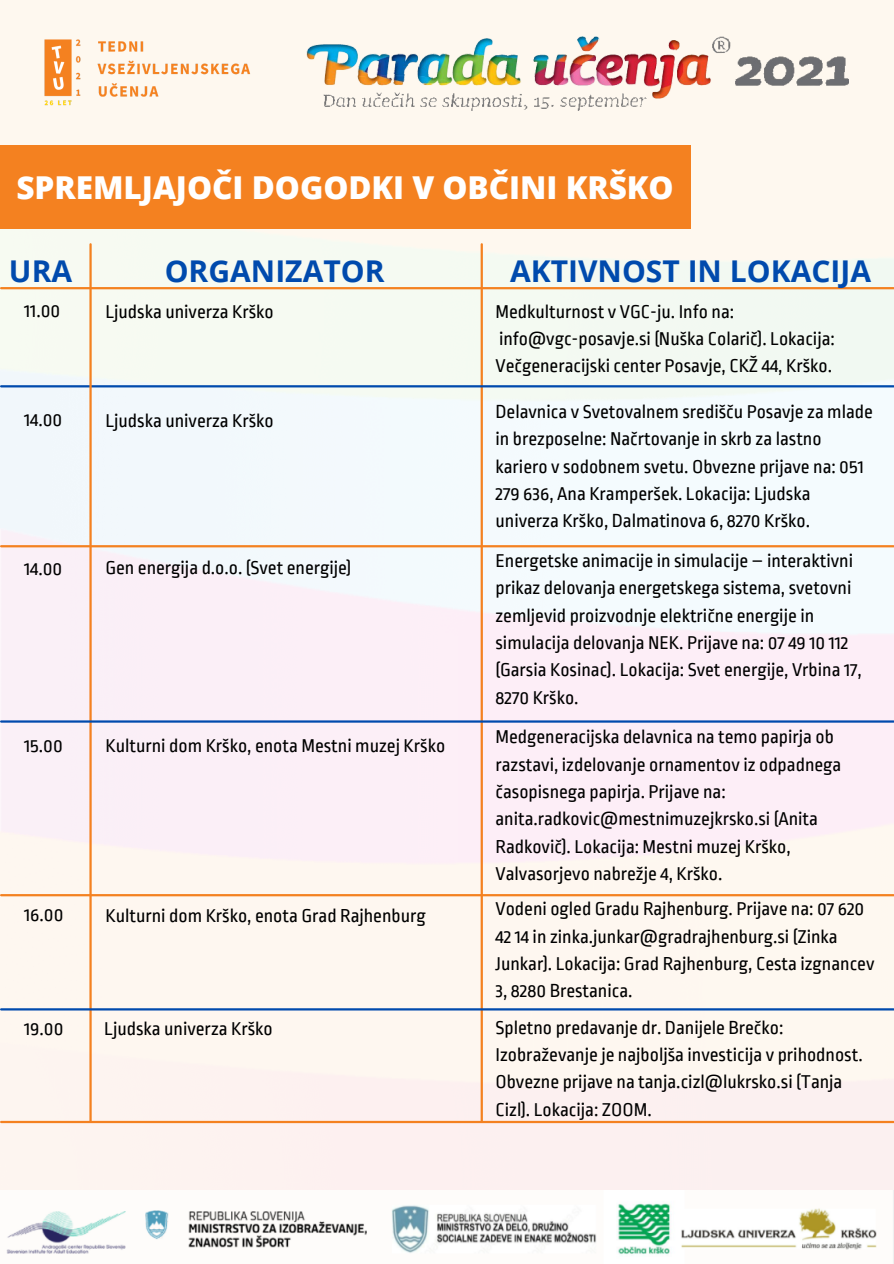
<style>
.page{position:relative;width:894px;height:1264px;background:#fff}
.page>*{position:absolute;margin:0;border:0;box-sizing:border-box;transform-origin:0 0}
.t1{font:800 31.5px "Open Sans";color:#fff}
.t2{font:700 30px "Open Sans";color:#004aad}
.t3{font:19.5px/27.3px "Ropa Sans";color:#000}
</style>
<div class="page">
<img style="left:0;top:0;width:893px;height:1190px">
<img style="left:307px;top:36px;width:541px;height:74px">
<img style="left:40px;top:34px;width:218px;height:76px">
<div style="left:0;top:145px;width:690px;height:84px;background:#f48120"></div>
<hr style="left:480px;top:244px;width:2px;height:877px;background:#f48120">
<hr style="left:1px;top:545px;width:892px;height:2px;background:#f48120">
<hr style="left:1px;top:385px;width:892px;height:2px;background:#004aad">
<hr style="left:1px;top:287px;width:892px;height:2px;background:#f48120">
<hr style="left:89px;top:244px;width:3px;height:877px;background:#f48120">
<hr style="left:1px;top:720px;width:892px;height:2px;background:#004aad">
<hr style="left:1px;top:894px;width:892px;height:2px;background:#f48120">
<hr style="left:1px;top:1008px;width:892px;height:2px;background:#004aad">
<hr style="left:1px;top:1120px;width:892px;height:3px;background:#f48120">
<img style="left:6px;top:1203px;width:871px;height:52px">
<p class="t1" style="left:16px;top:165px;width:658px">SPREMLJAJOČI DOGODKI V OBČINI KRŠKO</p>
<p class="t2" style="left:9px;top:250px;width:65px">URA</p>
<p class="t2" style="left:165px;top:250px;width:221px">ORGANIZATOR</p>
<p class="t2" style="left:510px;top:250px;width:362px">AKTIVNOST IN LOKACIJA</p>
<p class="t3" style="left:24px;top:298px;width:38px">11.00</p>
<p class="t3" style="left:24px;top:407px;width:40px">14.00</p>
<p class="t3" style="left:105px;top:298px;width:170px">Ljudska univerza Krško</p>
<p class="t3" style="left:105px;top:407px;width:170px">Ljudska univerza Krško</p>
<p class="t3" style="left:24px;top:555px;width:40px">14.00</p>
<p class="t3" style="left:105px;top:554px;width:247px">Gen energija d.o.o. (Svet energije)</p>
<p class="t3" style="left:24px;top:732px;width:40px">15.00</p>
<p class="t3" style="left:105px;top:732px;width:341px">Kulturni dom Krško, enota Mestni muzej Krško</p>
<p class="t3" style="left:24px;top:901px;width:41px">16.00</p>
<p class="t3" style="left:105px;top:902px;width:322px">Kulturni dom Krško, enota Grad Rajhenburg</p>
<p class="t3" style="left:495px;top:298px;width:341px">Medkulturnost v VGC-ju. Info na: info@vgc-posavje.si (Nuška Colarič). Lokacija:<br>Večgeneracijski center Posavje, CKŽ 44, Krško.</p>
<p class="t3" style="left:495px;top:398px;width:379px">Delavnica v Svetovalnem središču Posavje za mlade in brezposelne: Načrtovanje in skrb za lastno kariero v sodobnem svetu. Obvezne prijave na: 051<br>279 636, Ana Kramperšek. Lokacija: Ljudska univerza Krško, Dalmatinova 6, 8270 Krško.</p>
<p class="t3" style="left:495px;top:547px;width:367px">Energetske animacije in simulacije – interaktivni prikaz delovanja energetskega sistema, svetovni zemljevid proizvodnje električne energije in simulacija delovanja NEK. Prijave na: 07 49 10 112 (Garsia Kosinac). Lokacija: Svet energije, Vrbina 17, 8270 Krško.</p>
<p class="t3" style="left:495px;top:723px;width:347px">Medgeneracijska delavnica na temo papirja ob razstavi, izdelovanje ornamentov iz odpadnega časopisnega papirja. Prijave na: anita.radkovic@mestnimuzejkrsko.si (Anita Radkovič). Lokacija: Mestni muzej Krško, Valvasorjevo nabrežje 4, Krško.</p>
<p class="t3" style="left:495px;top:895px;width:380px">Vodeni ogled Gradu Rajhenburg. Prijave na: 07 620<br>42 14 in zinka.junkar@gradrajhenburg.si (Zinka Junkar). Lokacija: Grad Rajhenburg, Cesta izgnancev 3, 8280 Brestanica.</p>
<p class="t3" style="left:24px;top:1015px;width:41px">19.00</p>
<p class="t3" style="left:104px;top:1015px;width:170px">Ljudska univerza Krško</p>
<p class="t3" style="left:495px;top:1014px;width:368px">Spletno predavanje dr. Danijele Brečko:<br>Izobraževanje je najboljša investicija v prihodnost.<br>Obvezne prijave na tanja.cizl@lukrsko.si (Tanja Cizl). Lokacija: ZOOM.</p>
</div>
